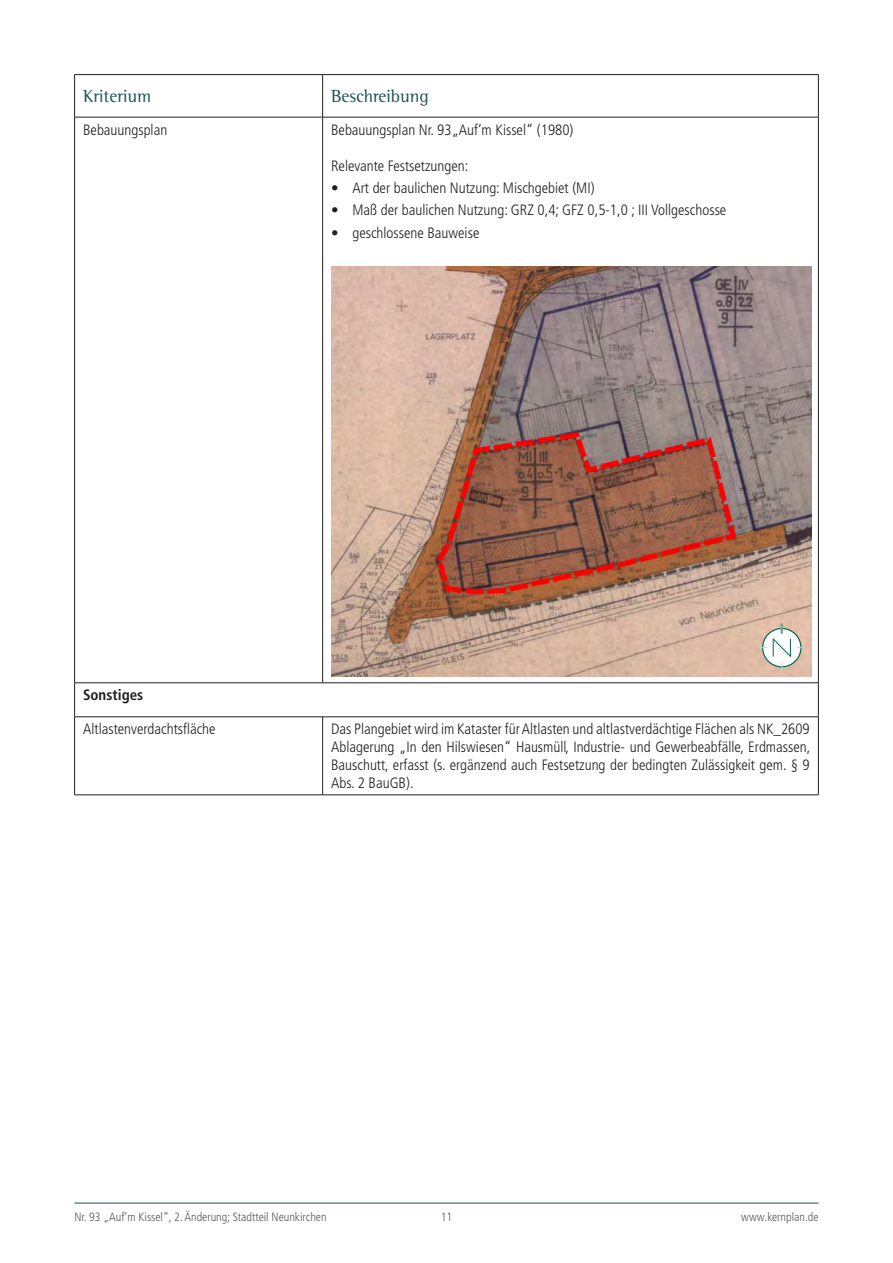
<style>
.page{position:relative;width:893px;height:1263px;background:#fff}
.page>*{position:absolute;margin:0;border:0;box-sizing:border-box;transform-origin:0 0}
.Subline_1{font:18px "Rotis Semi Serif Std";color:#1b5351}
.Bodytext{font:300 condensed 15px/18px "Frutiger LT Pro";color:#231f20;text-align:justify}
.Bodytext_Tabelle_rec{font:300 condensed 15px "Frutiger LT Pro";color:#231f20}
.Überschrift_Tabelle{font:700 condensed 15px "Frutiger LT Pro";color:#231f20}
.t1{font:300 condensed 12px "Frutiger LT Pro";color:#57585a}
</style>
<div class="page">
<hr style="left:74px;top:1203px;width:745px;height:1px;background:#1b5351">
<svg style="left:75px;top:75px;width:743px;height:719px"></svg>
<hr style="left:323px;top:682px;width:496px;height:1px;background:#231f20">
<hr style="left:323px;top:716px;width:496px;height:1px;background:#231f20">
<hr style="left:323px;top:794px;width:496px;height:1px;background:#231f20">
<hr style="left:74px;top:682px;width:249px;height:1px;background:#231f20">
<hr style="left:74px;top:716px;width:249px;height:1px;background:#231f20">
<hr style="left:74px;top:794px;width:249px;height:1px;background:#231f20">
<hr style="left:74px;top:117px;width:1px;height:566px;background:#231f20">
<hr style="left:74px;top:683px;width:1px;height:34px;background:#231f20">
<hr style="left:74px;top:717px;width:1px;height:78px;background:#231f20">
<hr style="left:322px;top:117px;width:1px;height:566px;background:#231f20">
<hr style="left:818px;top:117px;width:1px;height:566px;background:#231f20">
<hr style="left:818px;top:683px;width:1px;height:34px;background:#231f20">
<hr style="left:322px;top:717px;width:1px;height:78px;background:#231f20">
<hr style="left:818px;top:717px;width:1px;height:78px;background:#231f20">
<hr style="left:74px;top:74px;width:249px;height:1px;background:#231f20">
<hr style="left:74px;top:75px;width:1px;height:42px;background:#231f20">
<hr style="left:74px;top:117px;width:249px;height:1px;background:#231f20">
<hr style="left:323px;top:74px;width:496px;height:1px;background:#231f20">
<hr style="left:322px;top:75px;width:1px;height:42px;background:#231f20">
<hr style="left:818px;top:75px;width:1px;height:42px;background:#231f20">
<hr style="left:323px;top:117px;width:496px;height:1px;background:#231f20">
<img style="left:331px;top:267px;width:480px;height:409px">
<svg style="left:758px;top:624px;width:47px;height:47px"></svg>
<p class="Subline_1" style="left:83px;top:86px;width:70px">Kriterium</p>
<p class="Subline_1" style="left:331px;top:86px;width:99px">Beschreibung</p>
<p class="Bodytext" style="left:83px;top:121px;width:86px">Bebauungsplan</p>
<p class="Bodytext_Tabelle_rec" style="left:331px;top:121px;width:244px">Bebauungsplan Nr. 93„Auf‘m Kissel“ (1980)</p>
<p class="Bodytext_Tabelle_rec" style="left:331px;top:157px;width:139px">Relevante Festsetzungen:</p>
<p class="Bodytext" style="left:331px;top:179px;width:265px">• Art der baulichen Nutzung: Mischgebiet (MI)</p>
<p class="Bodytext" style="left:331px;top:201px;width:397px">• Maß der baulichen Nutzung: GRZ 0,4; GFZ 0,5-1,0 ; III Vollgeschosse</p>
<p class="Bodytext" style="left:331px;top:223px;width:150px">• geschlossene Bauweise</p>
<p class="Überschrift_Tabelle" style="left:83px;top:686px;width:62px">Sonstiges</p>
<p class="Bodytext" style="left:83px;top:720px;width:134px">Altlastenverdachtsfläche</p>
<p class="Bodytext" style="left:331px;top:720px;width:481px">Das Plangebiet wird im Kataster für Altlasten und altlastverdächtige Flächen als NK_2609<br>Ablagerung „In den Hilswiesen“ Hausmüll, Industrie- und Gewerbeabfälle, Erdmassen, Bauschutt, erfasst (s. ergänzend auch Festsetzung der bedingten Zulässigkeit gem. § 9<br>Abs. 2 BauGB).</p>
<p class="t1" style="left:74px;top:1210px;width:254px">Nr. 93 „Auf‘m Kissel“, 2. Änderung; Stadtteil Neunkirchen</p>
<p class="t1" style="left:441px;top:1210px;width:13px">11</p>
<p class="t1" style="left:741px;top:1210px;width:79px">www.kernplan.de</p>
</div>
